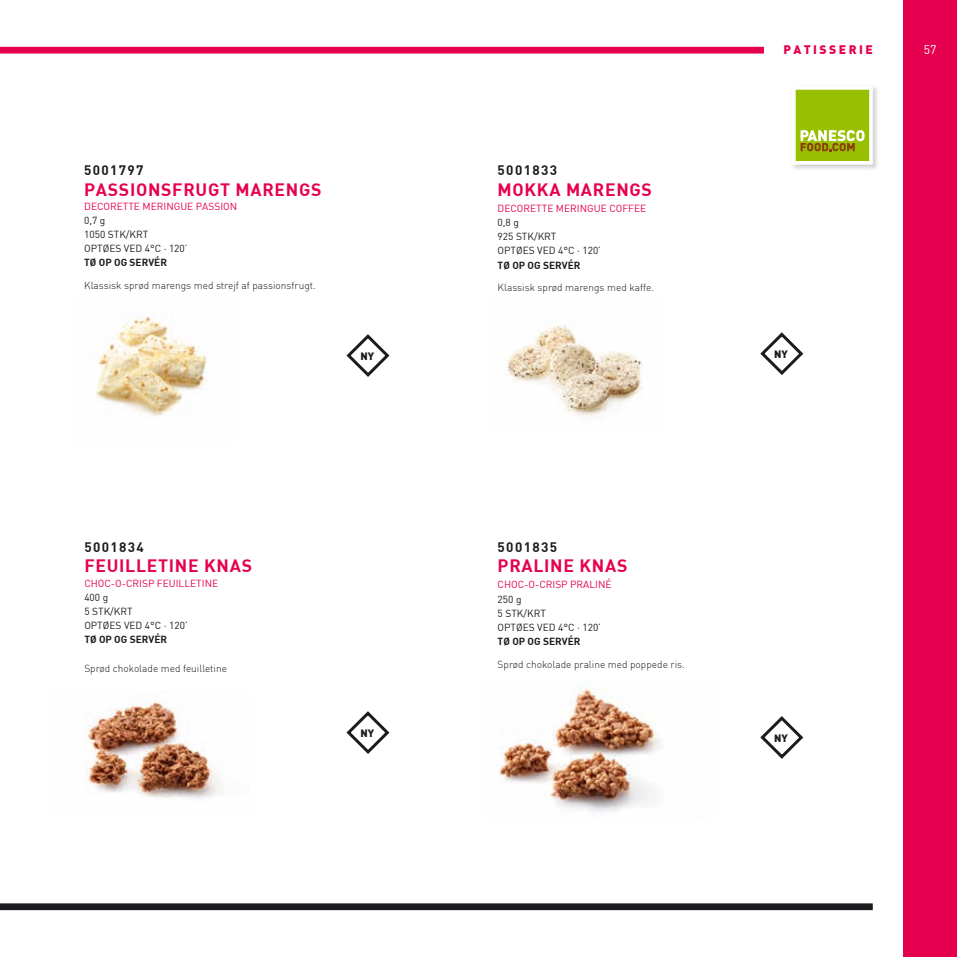
<style>
.page{position:relative;width:957px;height:957px;background:#fff}
.page>*{position:absolute;margin:0;border:0;box-sizing:border-box;transform-origin:0 0}
.t1{font:700 17.55px "DIN";letter-spacing:.04em;color:#e50050}
.t2{font:700 13.5px "DIN";letter-spacing:.1em;color:#1b1c20}
.t3{font:900 12.15px "DIN";letter-spacing:.2em;color:#e50050}
.t4{font:12.15px "DIN";color:#fff}
.t5{font:900 10.5px "DIN";color:#1b1c20}
.t6{font:300 10.2px "DIN";color:#1b1c20}
.t7{font:10.2px/14.1px "DIN";color:#1b1c20}
.t8{font:10.2px "DIN";color:#e50050}
.t9{font:700 10.2px "DIN";color:#1b1c20}
</style>
<div class="page">
<div style="left:903px;top:0;width:54px;height:957px;background:#e50050"></div>
<div style="left:0;top:47px;width:764px;height:7px;background:#e50050"></div>
<div style="left:0;top:903px;width:873px;height:7px;background:#1b1c20"></div>
<img style="left:95px;top:316px;width:112px;height:100px">
<img style="left:499px;top:688px;width:161px;height:124px">
<img style="left:507px;top:325px;width:135px;height:94px">
<div style="left:790px;top:85px;width:89px;height:87px;background:#1b1c20;opacity:.2"></div>
<svg style="left:792px;top:86px;width:81px;height:79px"></svg>
<div style="left:761px;top:333px;width:41px;height:41px;border:3px solid #1b1c20;border-radius:50%"></div>
<div style="left:347px;top:712px;width:42px;height:41px;border:3px solid #1b1c20;border-radius:50%"></div>
<div style="left:347px;top:335px;width:42px;height:41px;border:3px solid #1b1c20;border-radius:50%"></div>
<div style="left:761px;top:716px;width:41px;height:42px;border:3px solid #1b1c20;border-radius:50%"></div>
<img style="left:85px;top:700px;width:138px;height:99px">
<h2 class="t2" style="left:84px;top:164px;width:61px">5001797</h2>
<h1 class="t1" style="left:84px;top:181px;width:239px">PASSIONSFRUGT MARENGS</h1>
<p class="t8" style="left:84px;top:201px;width:154px">DECORETTE MERINGUE PASSION</p>
<p class="t7" style="left:84px;top:214px;width:105px">0,7 g<br>1050 STK/KRT<br>OPTØES VED 4°C · 120’</p>
<p class="t9" style="left:84px;top:258px;width:84px">TØ OP OG SERVÉR</p>
<p class="t6" style="left:84px;top:279px;width:233px">Klassisk sprød marengs med strejf af passionsfrugt.</p>
<p class="t5" style="left:360px;top:350px;width:15px">NY</p>
<h2 class="t2" style="left:84px;top:541px;width:61px">5001834</h2>
<h1 class="t1" style="left:84px;top:557px;width:169px">FEUILLETINE KNAS</h1>
<p class="t8" style="left:84px;top:578px;width:135px">CHOC-O-CRISP FEUILLETINE</p>
<p class="t7" style="left:84px;top:591px;width:105px">400 g<br>5 STK/KRT<br>OPTØES VED 4°C · 120’</p>
<p class="t9" style="left:84px;top:634px;width:84px">TØ OP OG SERVÉR</p>
<p class="t6" style="left:84px;top:662px;width:144px">Sprød chokolade med feuilletine</p>
<p class="t5" style="left:360px;top:727px;width:15px">NY</p>
<h2 class="t2" style="left:497px;top:164px;width:61px">5001833</h2>
<h1 class="t1" style="left:497px;top:181px;width:156px">MOKKA MARENGS</h1>
<p class="t8" style="left:497px;top:204px;width:150px">DECORETTE MERINGUE COFFEE</p>
<p class="t7" style="left:497px;top:216px;width:105px">0,8 g<br>925 STK/KRT<br>OPTØES VED 4°C · 120’</p>
<p class="t9" style="left:497px;top:260px;width:84px">TØ OP OG SERVÉR</p>
<p class="t6" style="left:497px;top:281px;width:158px">Klassisk sprød marengs med kaffe.</p>
<h2 class="t2" style="left:497px;top:540px;width:61px">5001835</h2>
<h1 class="t1" style="left:497px;top:557px;width:131px">PRALINE KNAS</h1>
<p class="t8" style="left:497px;top:580px;width:115px">CHOC-O-CRISP PRALINÉ</p>
<p class="t7" style="left:497px;top:592px;width:105px">250 g<br>5 STK/KRT<br>OPTØES VED 4°C · 120’</p>
<p class="t9" style="left:497px;top:636px;width:84px">TØ OP OG SERVÉR</p>
<p class="t6" style="left:497px;top:658px;width:189px">Sprød chokolade praline med poppede ris.</p>
<p class="t3" style="left:783px;top:43px;width:91px">PATISSERIE</p>
<p class="t4" style="left:924px;top:44px;width:14px">57</p>
<p class="t5" style="left:774px;top:349px;width:15px">NY</p>
<p class="t5" style="left:774px;top:732px;width:15px">NY</p>
</div>
